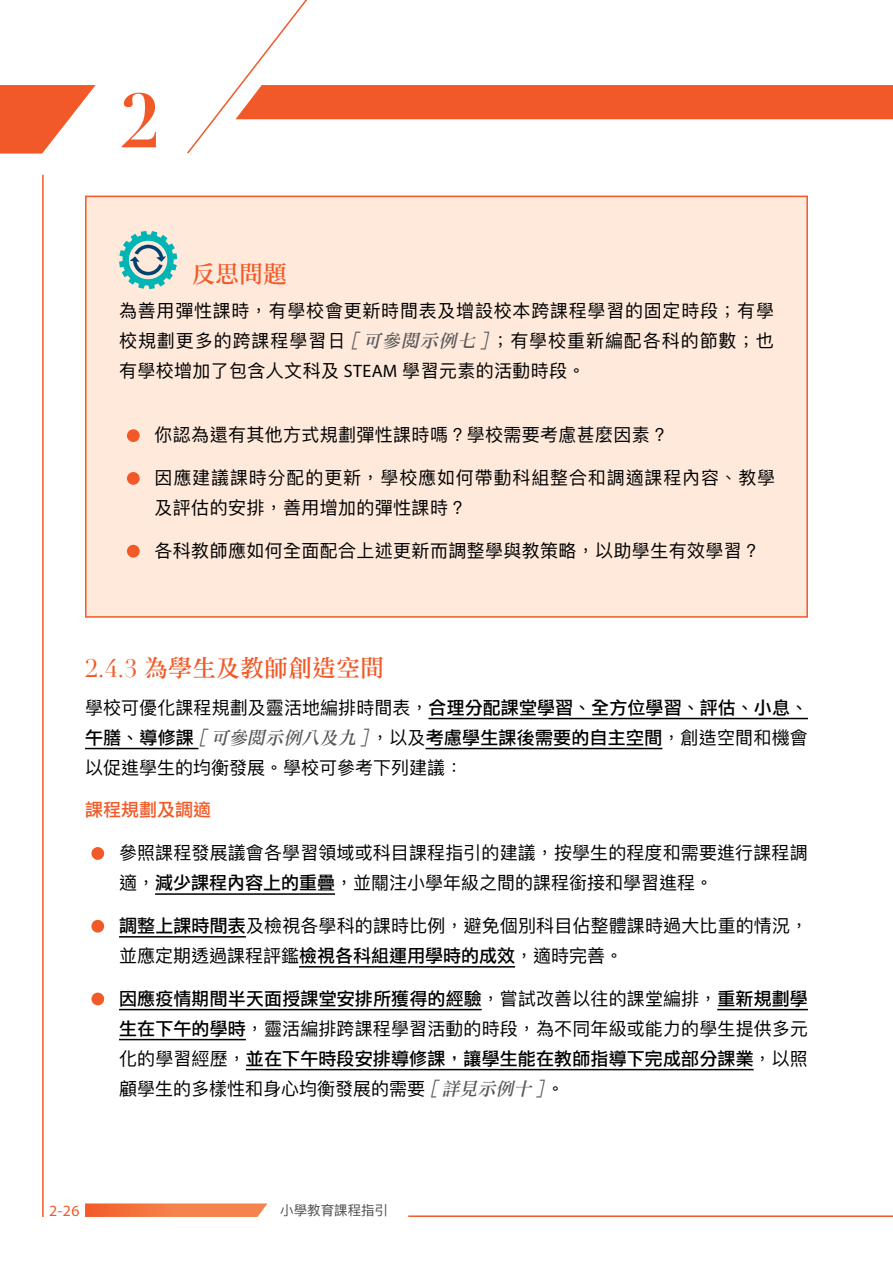
<style>
.page{position:relative;width:893px;height:1263px;background:#fff}
.page>*{position:absolute;margin:0;border:0;box-sizing:border-box;transform-origin:0 0}
.t1{font:700 75px "Didot LT Std";color:#f15a28}
.標題2{font:24px "DF Li Song W5 WIN BF";color:#f15a28}
.內文-列點{font:18px/30px "Ping Fang HK Regular";letter-spacing:.005em;color:#000}
.內文-列點_1{font:18px/30px "Ping Fang HK Regular";letter-spacing:.02em;color:#000;text-align:justify}
.內文-列點段_1{font:18px/30.6px "Ping Fang HK Regular";color:#000;text-align:justify}
.內文-列點_1-2{font:18px/30px "Ping Fang HK Regular";letter-spacing:.05em;color:#000}
.內文-列點段_1-2{font:18px "DF Li Hei Md WIN BF";color:#f15a28}
.t2{font:15.75px "Myriad Pro";color:#f15a28}
.t3{font:13.5px "Ping Fang HK Regular";color:#4c4c4e}
.s1{font-family:"DF Li Song W5 WIN BF";font-style:italic;color:#58585b}
.s2{font-family:"Myriad Pro"}
.s3{font-family:"Didot";font-size:24.75px}
.s4{font-family:"DF Li Hei Md WIN BF"}
</style>
<div class="page">
<div style="left:85px;top:196px;width:723px;height:422px;background:#fee9db;border:2px solid #f15a28"></div>
<hr style="left:42px;top:175px;width:2px;height:1042px;background:#f15a28">
<hr style="left:408px;top:1215px;width:485px;height:2px;background:#f15a28">
<svg style="left:0;top:85px;width:96px;height:69px"></svg>
<svg style="left:187px;top:0;width:706px;height:154px"></svg>
<svg style="left:85px;top:1203px;width:182px;height:14px"></svg>
<hr style="left:428px;top:718px;width:380px;height:1px;background:#000">
<hr style="left:85px;top:748px;width:113px;height:1px;background:#000">
<hr style="left:426px;top:748px;width:236px;height:1px;background:#000">
<hr style="left:155px;top:893px;width:180px;height:2px;background:#000">
<hr style="left:119px;top:936px;width:127px;height:1px;background:#000">
<hr style="left:299px;top:966px;width:216px;height:1px;background:#000">
<hr style="left:119px;top:1009px;width:363px;height:1px;background:#000">
<hr style="left:717px;top:1009px;width:91px;height:1px;background:#000">
<hr style="left:119px;top:1039px;width:127px;height:1px;background:#000">
<hr style="left:246px;top:1069px;width:508px;height:1px;background:#000">
<div style="left:91px;top:847px;width:13px;height:13px;background:#f15a28;border-radius:50%"></div>
<div style="left:91px;top:920px;width:13px;height:12px;background:#f15a28;border-radius:50%"></div>
<div style="left:91px;top:992px;width:13px;height:13px;background:#f15a28;border-radius:50%"></div>
<svg style="left:119px;top:231px;width:58px;height:58px"></svg>
<div style="left:127px;top:429px;width:13px;height:13px;background:#f15a28;border-radius:50%"></div>
<div style="left:127px;top:472px;width:13px;height:13px;background:#f15a28;border-radius:50%"></div>
<div style="left:127px;top:545px;width:13px;height:12px;background:#f15a28;border-radius:50%"></div>
<h1 class="t1" style="left:119px;top:75px;width:43px">2</h1>
<p class="標題2" style="left:191px;top:262px;width:97px">反思問題</p>
<p class="內文-列點_1" style="left:119px;top:296px;width:656px">為善用彈性課時，有學校會更新時間表及增設校本跨課程學習的固定時段；有學校規劃更多的跨課程學習日 <span class="s1">[可參閱示例七]</span>；有學校重新編配各科的節數；也有學校增加了包含人文科及 <span class="s2">STEAM</span> 學習元素的活動時段。</p>
<p class="內文-列點_1" style="left:155px;top:420px;width:515px">你認為還有其他方式規劃彈性課時嗎？學校需要考慮甚麼因素？</p>
<p class="內文-列點_1-2" style="left:155px;top:463px;width:622px">因應建議課時分配的更新，學校應如何帶動科組整合和調適課程內容、教學及評估的安排，善用增加的彈性課時？</p>
<p class="內文-列點_1" style="left:155px;top:536px;width:607px">各科教師應如何全面配合上述更新而調整學與教策略，以助學生有效學習？</p>
<p class="標題2" style="left:85px;top:655px;width:301px"><span class="s3">2.4.3</span> 為學生及教師創造空間</p>
<p class="內文-列點段_1" style="left:85px;top:691px;width:724px">學校可優化課程規劃及靈活地編排時間表，<span class="s4">合理分配課堂學習、全方位學習、評估、小息、午膳、導修課</span> <span class="s1">[可參閱示例八及九]</span>，以及<span class="s4">考慮學生課後需要的自主空間</span>，創造空間和機會以促進學生的均衡發展。學校可參考下列建議：</p>
<p class="內文-列點段_1-2" style="left:85px;top:801px;width:127px">課程規劃及調適</p>
<p class="內文-列點" style="left:119px;top:838px;width:690px">參照課程發展議會各學習領域或科目課程指引的建議，按學生的程度和需要進行課程調適，<span class="s4">減少課程內容上的重疊</span>，並關注小學年級之間的課程銜接和學習進程。</p>
<p class="內文-列點" style="left:119px;top:911px;width:690px"><span class="s4">調整上課時間表</span>及檢視各學科的課時比例，避免個別科目佔整體課時過大比重的情況，並應定期透過課程評鑑<span class="s4">檢視各科組運用學時的成效</span>，適時完善。</p>
<p class="內文-列點" style="left:119px;top:982px;width:691px;line-height:31px"><span class="s4">因應疫情期間半天面授課堂安排所獲得的經驗</span>，嘗試改善以往的課堂編排，<span class="s4">重新規劃學生在下午的學時</span>，靈活編排跨課程學習活動的時段，為不同年級或能力的學生提供多元</p>
<p class="內文-列點" style="left:119px;top:1042px;width:690px;line-height:31px">化的學習經歷，<span class="s4">並在下午時段安排導修課，讓學生能在教師指導下完成部分課業</span>，以照顧學生的多樣性和身心均衡發展的需要 <span class="s1">[詳見示例十]</span>。</p>
<p class="t2" style="left:49px;top:1201px;width:32px">2-26</p>
<p class="t3" style="left:280px;top:1202px;width:109px">小學教育課程指引</p>
</div>
